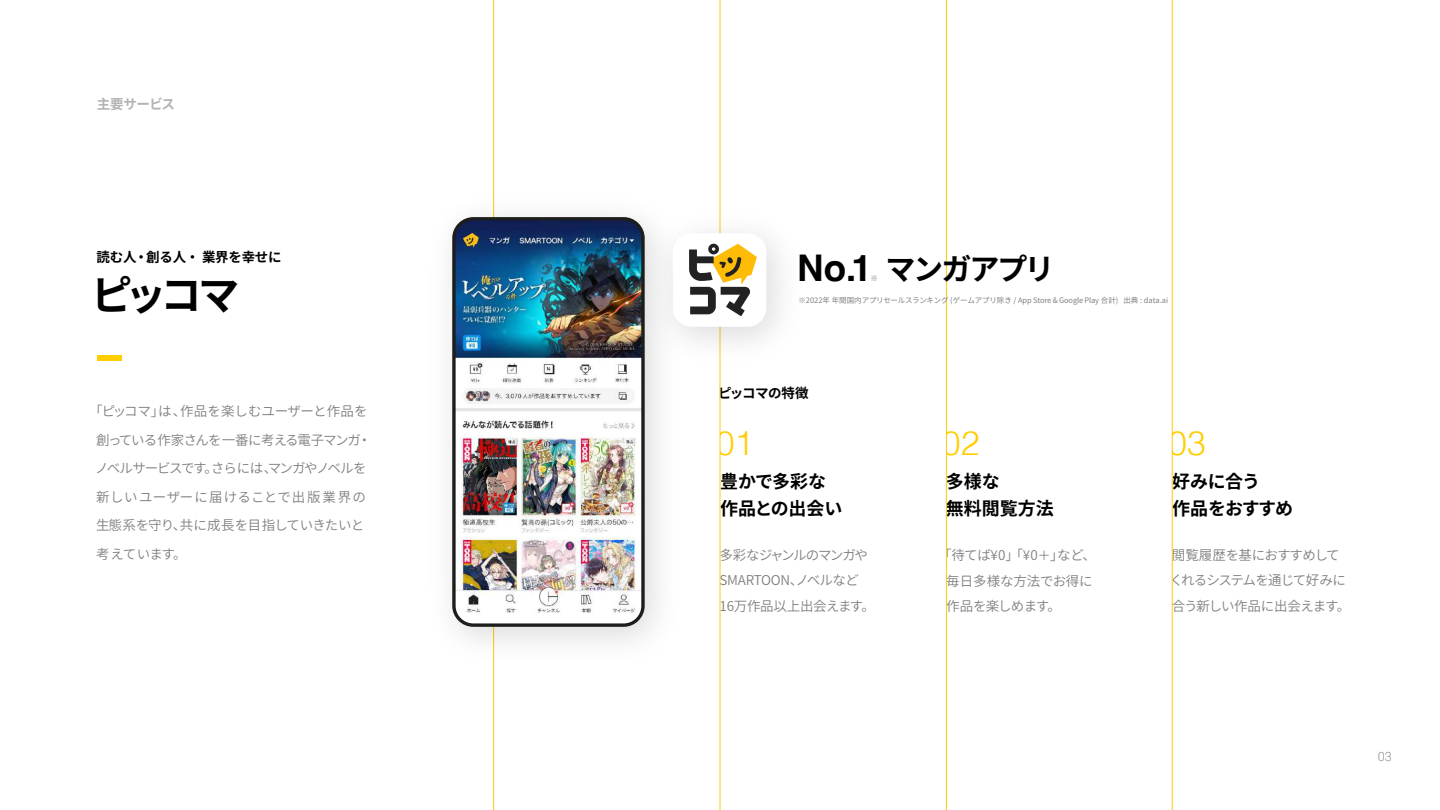
<style>
.page{position:relative;width:1440px;height:810px;background:#fff}
.page>*{position:absolute;margin:0;border:0;box-sizing:border-box;transform-origin:0 0}
.t1{font:700 41.25px "Noto Sans CJ Kjp";color:#000}
.t2{font:700 36.75px "Helvetica";color:#000}
.t3{font:300 33.83px "Helvetica";color:#ffcd00}
.t4{font:700 30px "Noto Sans CJ Kjp";letter-spacing:-.07em;color:#000}
.t5{font:700 18px/27px "Noto Sans CJ Kjp";letter-spacing:-.005em;color:#000}
.t6{font:700 18px/27px "Noto Sans CJ Kjp";letter-spacing:-.035em;color:#000}
.t7{font:600 13.5px/28.5px "Noto Sans CJ Kjp";letter-spacing:-.04em;color:#808080}
.t8{font:600 13.5px/25.5px "Noto Sans CJ Kjp";letter-spacing:-.065em;color:#808080}
.t9{font:600 13.5px/25.5px "Noto Sans CJ Kjp";letter-spacing:-.02em;color:#808080}
.t10{font:700 13.5px "Noto Sans CJ Kjp";letter-spacing:-.02em;color:#000}
.t11{font:700 13.5px "Noto Sans CJ Kjp";letter-spacing:-.04em;color:#b3b3b3}
.t12{font:300 12.75px "Roboto";color:#8c8c8c}
.t13{font:7.5px "Noto Sans CJ Kjp";letter-spacing:-.02em;color:#808080}
.t14{font:300 7.5px "Noto Sans CJ Kjp";color:#808080}
.s1{font-size:12.75px}
</style>
<div class="page">
<hr style="left:493px;top:0;width:1px;height:810px;background:#ffcd00">
<img style="left:450px;top:180px;width:210px;height:500px">
<svg style="left:452px;top:217px;width:193px;height:410px;background:#383938"></svg>
<hr style="left:946px;top:0;width:1px;height:810px;background:#ffcd00">
<hr style="left:1172px;top:0;width:1px;height:810px;background:#ffcd00">
<hr style="left:720px;top:0;width:1px;height:810px;background:#ffcd00">
<img style="left:634px;top:196px;width:147px;height:183px">
<div style="left:673px;top:233px;width:93px;height:94px;background:#fff;border-radius:19px"></div>
<svg style="left:689px;top:244px;width:68px;height:72px"></svg>
<div style="left:98px;top:355px;width:24px;height:6px;background:#ffcd00"></div>
<img style="left:456px;top:220px;width:185px;height:403px">
<p class="t11" style="left:97px;top:96px;width:80px">主要サービス</p>
<p class="t10" style="left:97px;top:250px;width:187px">読む人・創る人・ 業界を幸せに</p>
<h1 class="t1" style="left:91px;top:271px;width:150px">ピッコマ</h1>
<p class="t7" style="left:95px;top:397px;width:277px;text-indent:-6px">「ピッコマ」は、作品を楽しむユーザーと作品を創っている作家さんを一番に考える電子マンガ・ノベルサービスです。さらには、マンガやノベルを新しいユーザーに届けることで出版業界の生態系を守り、共に成長を目指していきたいと考えています。</p>
<h3 class="t4" style="left:885px;top:252px;width:170px">マンガアプリ</h3>
<p class="t13" style="left:798px;top:296px;width:371px">※2022年 年間国内アプリセールスランキング (ゲームアプリ除き / App Store &amp; Google Play 合計) 出典 : data.ai</p>
<h2 class="t2" style="left:797px;top:246px;width:76px">No.1</h2>
<p class="t14" style="left:871px;top:274px;width:9px">※</p>
<p class="t10" style="left:718px;top:386px;width:92px">ピッコマの特徴</p>
<h3 class="t3" style="left:716px;top:414px;width:39px">01</h3>
<h3 class="t3" style="left:942px;top:414px;width:39px">02</h3>
<h3 class="t3" style="left:1168px;top:414px;width:39px">03</h3>
<h3 class="t5" style="left:720px;top:468px;width:124px">豊かで多彩な作品との出会い</h3>
<p class="t7" style="left:720px;top:543px;width:157px;line-height:25.5px">多彩なジャンルのマンガや<br>SMARTOON、ノベルなど<br>16万作品以上出会えます。</p>
<h3 class="t5" style="left:946px;top:468px;width:109px">多様な<br>無料閲覧方法</h3>
<p class="t9" style="left:946px;top:543px;width:151px;text-indent:-8px">「待てば¥0」「¥0<span class="s1">＋</span>」など、毎日多様な方法でお得に作品を楽しめます。</p>
<h3 class="t6" style="left:1172px;top:468px;width:123px">好みに合う<br>作品をおすすめ</h3>
<p class="t8" style="left:1170px;top:543px;width:182px">閲覧履歴を基におすすめしてくれるシステムを通じて好みに合う新しい作品に出会えます。</p>
<p class="t12" style="left:1378px;top:748px;width:16px">03</p>
</div>
